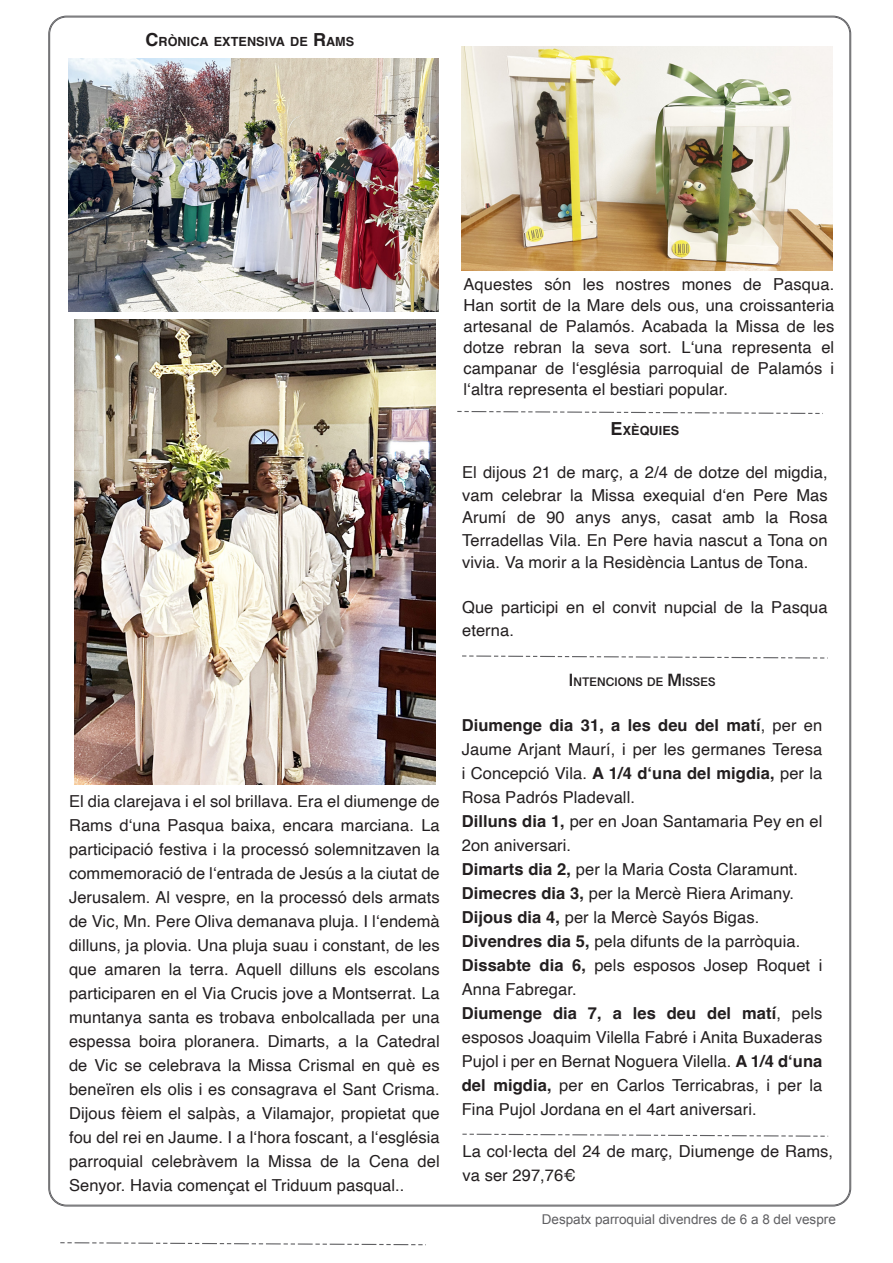
<style>
.page{position:relative;width:893px;height:1263px;background:#fff}
.page>*{position:absolute;margin:0;border:0;box-sizing:border-box;transform-origin:0 0}
.t1{font:16.5px/24px "Helvetica";letter-spacing:.005em;color:#231f20;text-align:justify}
.t2{font:13.5px "Arial";color:#5f5f62}
.t3{font:700 12.6px "Helvetica";letter-spacing:.005em;color:#231f20}
.t4{font:700 12.6px "Grantha Sangam MN";letter-spacing:.005em;color:#231f20}
.s1{font-size:18px}
.s2{font-weight:700}
</style>
<div class="page">
<img style="left:68px;top:58px;width:371px;height:254px">
<img style="left:74px;top:319px;width:362px;height:465px">
<img style="left:462px;top:46px;width:371px;height:224px">
<svg style="left:462px;top:1133px;width:367px;height:4px"></svg>
<svg style="left:462px;top:655px;width:366px;height:4px"></svg>
<svg style="left:60px;top:1242px;width:366px;height:4px"></svg>
<svg style="left:457px;top:410px;width:366px;height:4px"></svg>
<p class="t3" style="left:145px;top:34px;width:210px"><span class="s1">C</span>RÒNICA EXTENSIVA DE <span class="s1">R</span>AMS</p>
<p class="t1" style="left:69px;top:789px;width:372px">El dia clarejava i el sol brillava. Era el diumenge de Rams d‘una Pasqua baixa, encara marciana. La participació festiva i la processó solemnitzaven la commemoració de l‘entrada de Jesús a la ciutat de Jerusalem. Al vespre, en la processó dels armats de Vic, Mn. Pere Oliva demanava pluja. I l‘endemà dilluns, ja plovia. Una pluja suau i constant, de les que amaren la terra. Aquell dilluns els escolans participaren en el Via Crucis jove a Montserrat. La muntanya santa es trobava enbolcallada per una espessa boira ploranera. Dimarts, a la Catedral de Vic se celebrava la Missa Crismal en què es beneïren els olis i es consagrava el Sant Crisma.<br>Dijous fèiem el salpàs, a Vilamajor, propietat que fou del rei en Jaume. I a l‘hora foscant, a l‘església parroquial celebràvem la Missa de la Cena del Senyor. Havia començat el Triduum pasqual..</p>
<p class="t1" style="left:463px;top:274px;width:372px;line-height:21px">Aquestes són les nostres mones de Pasqua.<br>Han sortit de la Mare dels ous, una croissanteria artesanal de Palamós. Acabada la Missa de les dotze rebran la seva sort. L‘una representa el campanar de l‘església parroquial de Palamós i l‘altra representa el bestiari popular.</p>
<p class="t3" style="left:611px;top:423px;width:70px"><span class="s1">E</span>XÈQUIES</p>
<p class="t1" style="left:462px;top:462px;width:367px;line-height:22.5px">El dijous 21 de març, a 2/4 de dotze del migdia, vam celebrar la Missa exequial d‘en Pere Mas Arumí de 90 anys anys, casat amb la Rosa Terradellas Vila. En Pere havia nascut a Tona on vivia. Va morir a la Residència Lantus de Tona.</p>
<p class="t1" style="left:462px;top:597px;width:367px;line-height:22.5px">Que participi en el convit nupcial de la Pasqua eterna.</p>
<p class="t4" style="left:569px;top:674px;width:148px"><span class="s1">I</span>NTENCIONS DE <span class="s1">M</span>ISSES</p>
<p class="t1" style="left:462px;top:714px;width:362px"><span class="s2">Diumenge dia 31, a les deu del matí</span>, per en Jaume Arjant Maurí, i per les germanes Teresa i Concepció Vila. <span class="s2">A 1/4 d‘una del migdia,</span> per la Rosa Padrós Pladevall.</p>
<p class="t1" style="left:462px;top:810px;width:362px"><span class="s2">Dilluns dia 1,</span> per en Joan Santamaria Pey en el<br>2on aniversari.</p>
<p class="t1" style="left:462px;top:858px;width:338px"><span class="s2">Dimarts dia 2,</span> per la Maria Costa Claramunt.</p>
<p class="t1" style="left:462px;top:882px;width:334px"><span class="s2">Dimecres dia 3,</span> per la Mercè Riera Arimany.</p>
<p class="t1" style="left:462px;top:906px;width:299px"><span class="s2">Dijous dia 4,</span> per la Mercè Sayós Bigas.</p>
<p class="t1" style="left:462px;top:930px;width:340px"><span class="s2">Divendres dia 5,</span> pela difunts de la parròquia.</p>
<p class="t1" style="left:462px;top:954px;width:362px"><span class="s2">Dissabte dia 6,</span> pels esposos Josep Roquet i<br>Anna Fabregar.</p>
<p class="t1" style="left:462px;top:1002px;width:362px"><span class="s2">Diumenge dia 7, a les deu del matí</span>, pels esposos Joaquim Vilella Fabré i Anita Buxaderas Pujol i per en Bernat Noguera Vilella. <span class="s2">A 1/4 d‘una del migdia,</span> per en Carlos Terricabras, i per la Fina Pujol Jordana en el 4art aniversari.</p>
<p class="t1" style="left:462px;top:1139px;width:372px">La col·lecta del 24 de març, Diumenge de Rams, va ser 297,76€</p>
<p class="t2" style="left:542px;top:1210px;width:296px">Despatx parroquial divendres de 6 a 8 del vespre</p>
</div>
